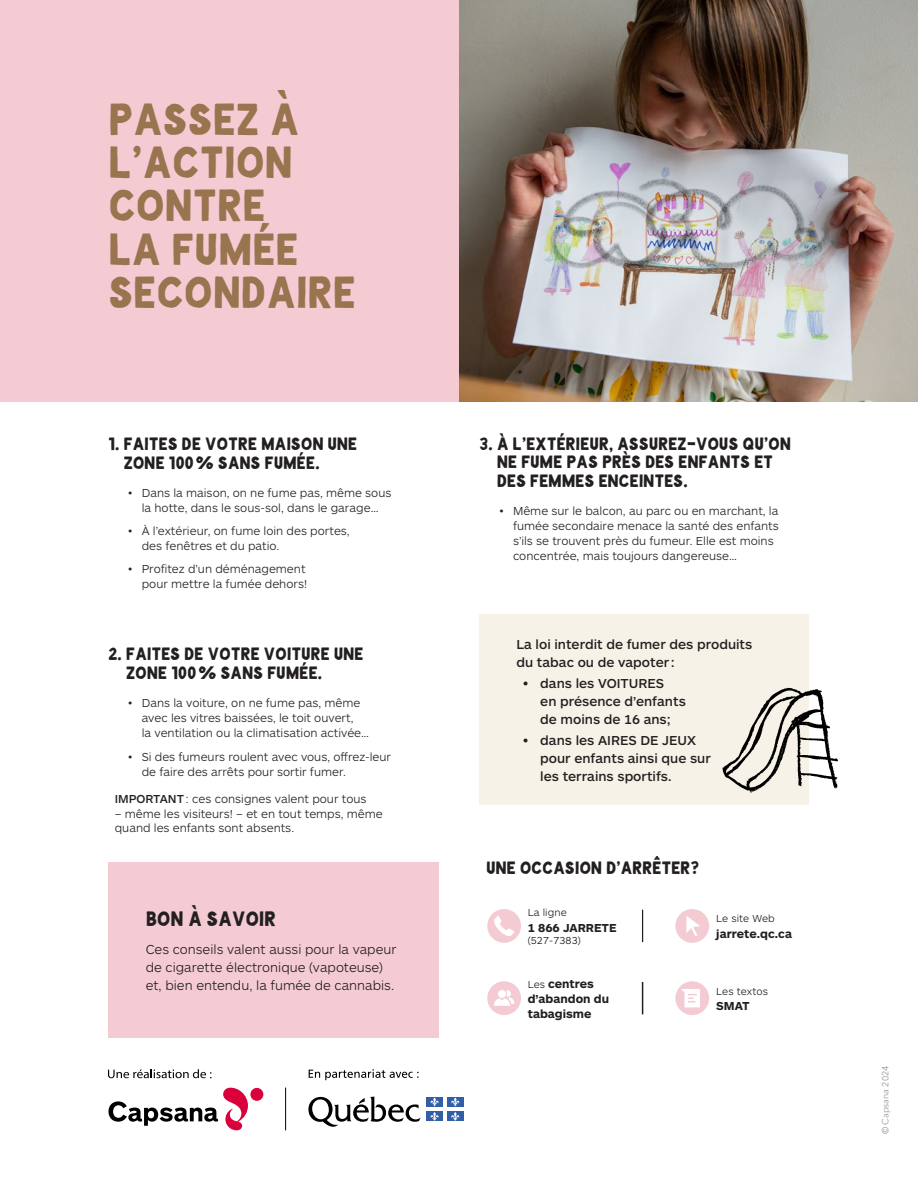
<style>
.page{position:relative;width:918px;height:1188px;background:#fff}
.page>*{position:absolute;margin:0;border:0;box-sizing:border-box;transform-origin:0 0}
.t1{font:45.15px "De Facto Zamosc";letter-spacing:-.02em;color:#99744f}
.t2{font:21px "De Facto Zamosc";letter-spacing:-.02em;color:#231f20}
.t3{font:18px/18.6px "De Facto Zamosc";letter-spacing:-.02em;color:#231f20}
.t4{font:500 13.5px/18px "ARS Maquette Pro";color:#231f20}
.t5{font:300 13.5px/18px "ARS Maquette Pro";color:#231f20}
.t6{font:300 12px/15px "ARS Maquette Pro";color:#231f20}
.t7{font:700 12px/15.3px "ARS Maquette Pro";color:#231f20}
.t8{font:300 10.5px "ARS Maquette Pro";letter-spacing:.01em;color:#231f20}
.t9{font:9px "Avenir Next";color:#939598}
.s1{font-weight:500}
.s2{font-weight:300;font-size:10.5px}
</style>
<div class="page">
<div style="left:108px;top:862px;width:331px;height:175px;background:#f4cbd3"></div>
<div style="left:0;top:0;width:918px;height:402px;background:#f4cbd3"></div>
<div style="left:479px;top:614px;width:330px;height:191px;background:#f7f2e7"></div>
<svg style="left:308px;top:1096px;width:113px;height:31px"></svg>
<div style="left:427px;top:1097px;width:16px;height:10px;background:#325ea8"></div>
<svg style="left:430px;top:1097px;width:9px;height:9px"></svg>
<div style="left:447px;top:1097px;width:16px;height:10px;background:#325ea8"></div>
<svg style="left:451px;top:1097px;width:9px;height:9px"></svg>
<div style="left:427px;top:1111px;width:16px;height:10px;background:#325ea8"></div>
<svg style="left:430px;top:1112px;width:9px;height:9px"></svg>
<div style="left:447px;top:1111px;width:16px;height:10px;background:#325ea8"></div>
<svg style="left:451px;top:1112px;width:9px;height:9px"></svg>
<svg style="left:309px;top:1069px;width:110px;height:11px"></svg>
<svg style="left:108px;top:1069px;width:103px;height:9px"></svg>
<hr style="left:285px;top:1088px;width:1px;height:42px;background:#000">
<svg style="left:109px;top:1087px;width:139px;height:44px"></svg>
<div style="left:250px;top:1088px;width:13px;height:13px;background:#da003b;border-radius:50%"></div>
<div style="left:487px;top:909px;width:34px;height:34px;background:#f4cbd3;border-radius:50%"></div>
<svg style="left:494px;top:916px;width:20px;height:20px"></svg>
<div style="left:675px;top:909px;width:34px;height:34px;background:#f4cbd3;border-radius:50%"></div>
<svg style="left:686px;top:916px;width:14px;height:20px"></svg>
<div style="left:675px;top:981px;width:34px;height:34px;background:#f4cbd3;border-radius:50%"></div>
<svg style="left:681px;top:989px;width:19px;height:18px"></svg>
<hr style="left:642px;top:910px;width:1px;height:32px;background:#231f20">
<hr style="left:642px;top:982px;width:1px;height:32px;background:#231f20">
<div style="left:487px;top:981px;width:34px;height:34px;background:#f4cbd3;border-radius:50%"></div>
<svg style="left:494px;top:990px;width:20px;height:16px"></svg>
<svg style="left:723px;top:688px;width:115px;height:105px"></svg>
<img style="left:459px;top:0;width:459px;height:402px">
<p class="t1" style="left:276px;top:84px;width:16px">`</p>
<p class="t1" style="left:108px;top:96px;width:194px">PASSEZ A</p>
<p class="t1" style="left:108px;top:139px;width:187px">L'ACTION</p>
<p class="t1" style="left:108px;top:183px;width:160px">CONTRE</p>
<p class="t1" style="left:108px;top:226px;width:193px">LA FUMEE</p>
<p class="t1" style="left:108px;top:270px;width:250px">SECONDAIRE</p>
<p class="t3" style="left:123px;top:434px;width:236px;text-indent:-15px">1. FAITES DE VOTRE MAISON UNE<br>ZONE 100% SANS FUMEE.</p>
<p class="t6" style="left:128px;top:485px;width:265px;text-align:center">• Dans la maison, on ne fume pas, même sous la hotte, dans le sous-sol, dans le garage…</p>
<p class="t6" style="left:142px;top:523px;width:210px;text-indent:-14px">• À l’extérieur, on fume loin des portes, des fenêtres et du patio.</p>
<p class="t6" style="left:128px;top:561px;width:180px;text-align:right">• Profitez d’un déménagement pour mettre la fumée dehors!</p>
<p class="t3" style="left:126px;top:645px;width:239px;text-indent:-18px">2. FAITES DE VOTRE VOITURE UNE<br>ZONE 100% SANS FUMEE.</p>
<p class="t6" style="left:142px;top:695px;width:229px;text-indent:-14px">• Dans la voiture, on ne fume pas, même avec les vitres baissées, le toit ouvert,<br>la ventilation ou la climatisation activée…</p>
<p class="t6" style="left:142px;top:748px;width:251px;text-indent:-14px">• Si des fumeurs roulent avec vous, offrez-leur de faire des arrêts pour sortir fumer.</p>
<p class="t6" style="left:115px;top:791px;width:253px"><span class="s1">IMPORTANT</span>: ces consignes valent pour tous</p>
<p class="t6" style="left:115px;top:806px;width:270px;line-height:14.4px">– même les visiteurs! – et en tout temps, même quand les enfants sont absents.</p>
<p class="t2" style="left:191px;top:902px;width:8px">`</p>
<p class="t2" style="left:146px;top:908px;width:132px">BON A SAVOIR</p>
<p class="t5" style="left:146px;top:939px;width:252px">Ces conseils valent aussi pour la vapeur de cigarette électronique (vapoteuse) et, bien entendu, la fumée de cannabis.</p>
<p class="t3" style="left:499px;top:430px;width:7px">`</p>
<p class="t3" style="left:497px;top:434px;width:296px;text-indent:-17px">3. A L'EXTERIEUR, ASSUREZ-VOUS QU'ON<br>NE FUME PAS PRES DES ENFANTS ET<br>DES FEMMES ENCEINTES.</p>
<p class="t6" style="left:513px;top:503px;width:267px;text-indent:-14px">• Même sur le balcon, au parc ou en marchant, la fumée secondaire menace la santé des enfants s’ils se trouvent près du fumeur. Elle est moins concentrée, mais toujours dangereuse…</p>
<p class="t3" style="left:623px;top:448px;width:7px">`</p>
<p class="t4" style="left:516px;top:634px;width:237px">La loi interdit de fumer des produits du tabac ou de vapoter :</p>
<p class="t4" style="left:540px;top:674px;width:147px;text-indent:-17px">• dans les VOITURES<br>en présence d’enfants de moins de 16 ans;</p>
<p class="t4" style="left:540px;top:730px;width:172px;text-indent:-17px">• dans les AIRES DE JEUX pour enfants ainsi que sur les terrains sportifs.</p>
<p class="t3" style="left:661px;top:863px;width:7px;rotate:-180deg">`</p>
<p class="t3" style="left:486px;top:858px;width:215px">UNE OCCASION D'ARRETER?</p>
<p class="t8" style="left:528px;top:906px;width:41px">La ligne</p>
<p class="t7" style="left:528px;top:919px;width:90px">1 866 JARRETE</p>
<p class="t8" style="left:528px;top:934px;width:54px">(527-7383)</p>
<p class="t7" style="left:528px;top:975px;width:83px"><span class="s2">Les</span> centres d’abandon du tabagisme</p>
<p class="t8" style="left:716px;top:912px;width:60px">Le site Web</p>
<p class="t7" style="left:716px;top:925px;width:77px">jarrete.qc.ca</p>
<p class="t8" style="left:716px;top:984px;width:53px">Les textos</p>
<p class="t7" style="left:716px;top:998px;width:35px">SMAT</p>
<p class="t9" style="left:878px;top:1134px;width:70px;rotate:-90deg">© Capsana 2024</p>
</div>
